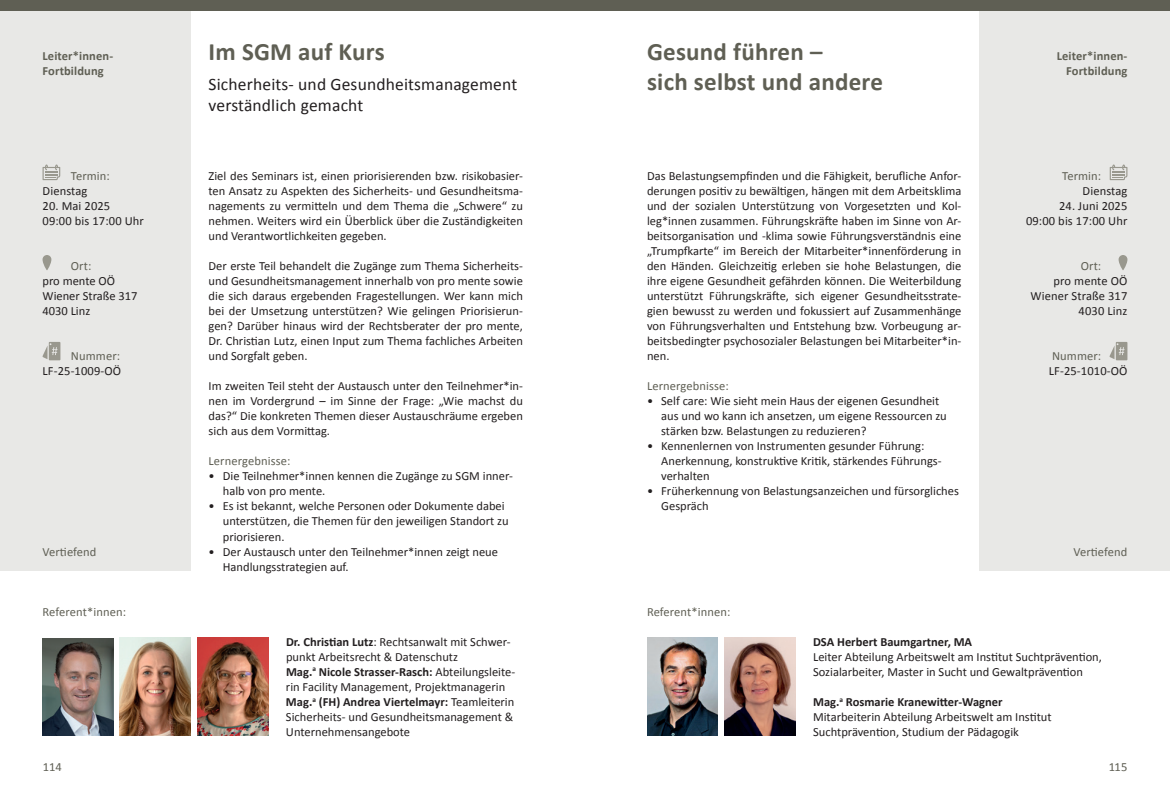
<style>
.page{position:relative;width:1170px;height:798px;background:#fff}
.page>*{position:absolute;margin:0;border:0;box-sizing:border-box;transform-origin:0 0}
.t1{font:700 25px/30px "Calibri";letter-spacing:.01em;color:#5f5f54}
.t2{font:17.5px/21px "Calibri";letter-spacing:.01em;color:#231f20}
.t3{font:12.5px/15px "Calibri";color:#231f20}
.t4{font:12.5px "Calibri";letter-spacing:.01em;color:#5f5f54}
.t5{font:700 12.5px/15px "Calibri";letter-spacing:.01em;color:#5f5f54}
.t6{font:700 12.5px "Calibri";color:#231f20}
.s1{font-weight:700}
</style>
<div class="page">
<div style="left:979px;top:0;width:190px;height:570px;background:#e8e8e6"></div>
<div style="left:0;top:0;width:191px;height:570px;background:#e8e8e6"></div>
<div style="left:0;top:0;width:1169px;height:11px;background:#5f5f54"></div>
<svg style="left:43px;top:164px;width:17px;height:16px"></svg>
<svg style="left:43px;top:255px;width:8px;height:15px"></svg>
<svg style="left:42px;top:342px;width:18px;height:18px"></svg>
<svg style="left:1109px;top:164px;width:18px;height:16px"></svg>
<svg style="left:1118px;top:255px;width:9px;height:15px"></svg>
<svg style="left:1109px;top:342px;width:18px;height:18px"></svg>
<img style="left:120px;top:637px;width:71px;height:98px">
<img style="left:197px;top:637px;width:71px;height:98px">
<img style="left:43px;top:638px;width:70px;height:97px">
<img style="left:647px;top:637px;width:71px;height:98px">
<img style="left:724px;top:637px;width:71px;height:98px">
<p class="t5" style="left:43px;top:48px;width:72px">Leiter*innen-<br>Fortbildung</p>
<h1 class="t1" style="left:208px;top:37px;width:178px">Im SGM auf Kurs</h1>
<h2 class="t2" style="left:208px;top:74px;width:310px">Sicherheits- und Gesundheitsmanagement verständlich gemacht</h2>
<p class="t4" style="left:71px;top:168px;width:41px">Termin:</p>
<p class="t3" style="left:43px;top:183px;width:46px">Dienstag</p>
<p class="t3" style="left:43px;top:198px;width:103px">20. Mai 2025<br>09:00 bis 17:00 Uhr</p>
<p class="t4" style="left:71px;top:258px;width:22px">Ort:</p>
<p class="t3" style="left:43px;top:273px;width:96px">pro mente OÖ<br>Wiener Straße 317<br>4030 Linz</p>
<p class="t4" style="left:71px;top:348px;width:51px">Nummer:</p>
<p class="t3" style="left:43px;top:363px;width:80px">LF-25-1009-OÖ</p>
<p class="t4" style="left:43px;top:543px;width:55px">Vertiefend</p>
<p class="t4" style="left:43px;top:603px;width:85px">Referent*innen:</p>
<p class="t3" style="left:208px;top:168px;width:316px;text-align:justify">Ziel des Seminars ist, einen priorisierenden bzw. risikobasier&shy;ten Ansatz zu Aspekten des Sicherheits- und Gesundheitsma&shy;nagements zu vermitteln und dem Thema die „Schwere“ zu nehmen. Weiters wird ein Überblick über die Zuständigkeiten und Verantwortlichkeiten gegeben.</p>
<p class="t3" style="left:208px;top:258px;width:316px;text-align:justify">Der erste Teil behandelt die Zugänge zum Thema Sicherheits&shy;und Gesundheitsmanagement innerhalb von pro mente sowie die sich daraus ergebenden Fragestellungen. Wer kann mich bei der Umsetzung unterstützen? Wie gelingen Priorisierun&shy;gen? Darüber hinaus wird der Rechtsberater der pro mente, Dr. Christian Lutz, einen Input zum Thema fachliches Arbeiten und Sorgfalt geben.</p>
<p class="t3" style="left:208px;top:378px;width:316px;text-align:justify">Im zweiten Teil steht der Austausch unter den Teilnehmer*in&shy;nen im Vordergrund – im Sinne der Frage: „Wie machst du das?“ Die konkreten Themen dieser Austauschräume ergeben sich aus dem Vormittag.</p>
<p class="t4" style="left:208px;top:453px;width:83px">Lernergebnisse:</p>
<p class="t3" style="left:223px;top:468px;width:291px;text-indent:-14px">• Die Teilnehmer*innen kennen die Zugänge zu SGM inner&shy;halb von pro mente.</p>
<p class="t3" style="left:223px;top:498px;width:287px;text-indent:-14px">• Es ist bekannt, welche Personen oder Dokumente dabei unterstützen, die Themen für den jeweiligen Standort zu priorisieren.</p>
<p class="t3" style="left:223px;top:543px;width:277px;text-indent:-14px">• Der Austausch unter den Teilnehmer*innen zeigt neue<br>Handlungsstrategien auf.</p>
<p class="t3" style="left:286px;top:633px;width:231px"><span class="s1">Dr. Christian Lutz</span>: Rechtsanwalt mit Schwer&shy;punkt Arbeitsrecht &amp; Datenschutz<br><span class="s1">Mag.</span><sup>a</sup> <span class="s1">Nicole Strasser-Rasch:</span> Abteilungsleite&shy;rin Facility Management, Projektmanagerin <span class="s1">Mag.</span><sup>a</sup> <span class="s1">(FH) Andrea Viertelmayr:</span> Teamleiterin Sicherheits- und Gesundheitsmanagement &amp; Unternehmensangebote</p>
<h1 class="t1" style="left:647px;top:37px;width:237px">Gesund führen –<br>sich selbst und andere</h1>
<p class="t3" style="left:647px;top:168px;width:316px;text-align:justify">Das Belastungsempfinden und die Fähigkeit, berufliche Anfor&shy;derungen positiv zu bewältigen, hängen mit dem Arbeitsklima und der sozialen Unterstützung von Vorgesetzten und Kol&shy;leg*innen zusammen. Führungskräfte haben im Sinne von Ar&shy;beitsorganisation und -klima sowie Führungsverständnis eine „Trumpfkarte“ im Bereich der Mitarbeiter*innenförderung in den Händen. Gleichzeitig erleben sie hohe Belastungen, die ihre eigene Gesundheit gefährden können. Die Weiterbildung unterstützt Führungskräfte, sich eigener Gesundheitsstrate&shy;gien bewusst zu werden und fokussiert auf Zusammenhänge von Führungsverhalten und Entstehung bzw. Vorbeugung ar&shy;beitsbedingter psychosozialer Belastungen bei Mitarbeiter*in&shy;nen.</p>
<p class="t4" style="left:647px;top:378px;width:83px">Lernergebnisse:</p>
<p class="t3" style="left:661px;top:393px;width:287px;text-indent:-14px">• Self care: Wie sieht mein Haus der eigenen Gesundheit aus und wo kann ich ansetzen, um eigene Ressourcen zu stärken bzw. Belastungen zu reduzieren?</p>
<p class="t3" style="left:661px;top:438px;width:282px;text-indent:-14px">• Kennenlernen von Instrumenten gesunder Führung:<br>Anerkennung, konstruktive Kritik, stärkendes Führungs&shy;verhalten</p>
<p class="t3" style="left:661px;top:483px;width:299px;text-indent:-14px">• Früherkennung von Belastungsanzeichen und fürsorgliches<br>Gespräch</p>
<p class="t4" style="left:647px;top:603px;width:85px">Referent*innen:</p>
<p class="t5" style="left:1056px;top:48px;width:72px;text-align:right">Leiter*innen-<br>Fortbildung</p>
<p class="t4" style="left:1062px;top:168px;width:41px">Termin:</p>
<p class="t3" style="left:1082px;top:183px;width:46px">Dienstag</p>
<p class="t3" style="left:1025px;top:198px;width:103px;text-align:right">24. Juni 2025<br>09:00 bis 17:00 Uhr</p>
<p class="t4" style="left:1080px;top:258px;width:22px">Ort:</p>
<p class="t3" style="left:1030px;top:273px;width:98px;text-align:right">pro mente OÖ<br>Wiener Straße 317<br>4030 Linz</p>
<p class="t4" style="left:1051px;top:348px;width:51px">Nummer:</p>
<p class="t3" style="left:1048px;top:363px;width:80px">LF-25-1010-OÖ</p>
<p class="t4" style="left:1073px;top:543px;width:55px">Vertiefend</p>
<p class="t6" style="left:813px;top:633px;width:161px">DSA Herbert Baumgartner, MA</p>
<p class="t3" style="left:813px;top:648px;width:290px">Leiter Abteilung Arbeitswelt am Institut Suchtprävention,<br>Sozialarbeiter, Master in Sucht und Gewaltprävention</p>
<p class="t3" style="left:813px;top:693px;width:240px"><span class="s1">Mag.</span><sup>a</sup> <span class="s1">Rosmarie Kranewitter-Wagner<br></span>Mitarbeiterin Abteilung Arbeitswelt am Institut<br>Suchtprävention, Studium der Pädagogik</p>
<p class="t4" style="left:43px;top:759px;width:21px">114</p>
<p class="t4" style="left:1108px;top:759px;width:21px">115</p>
</div>
